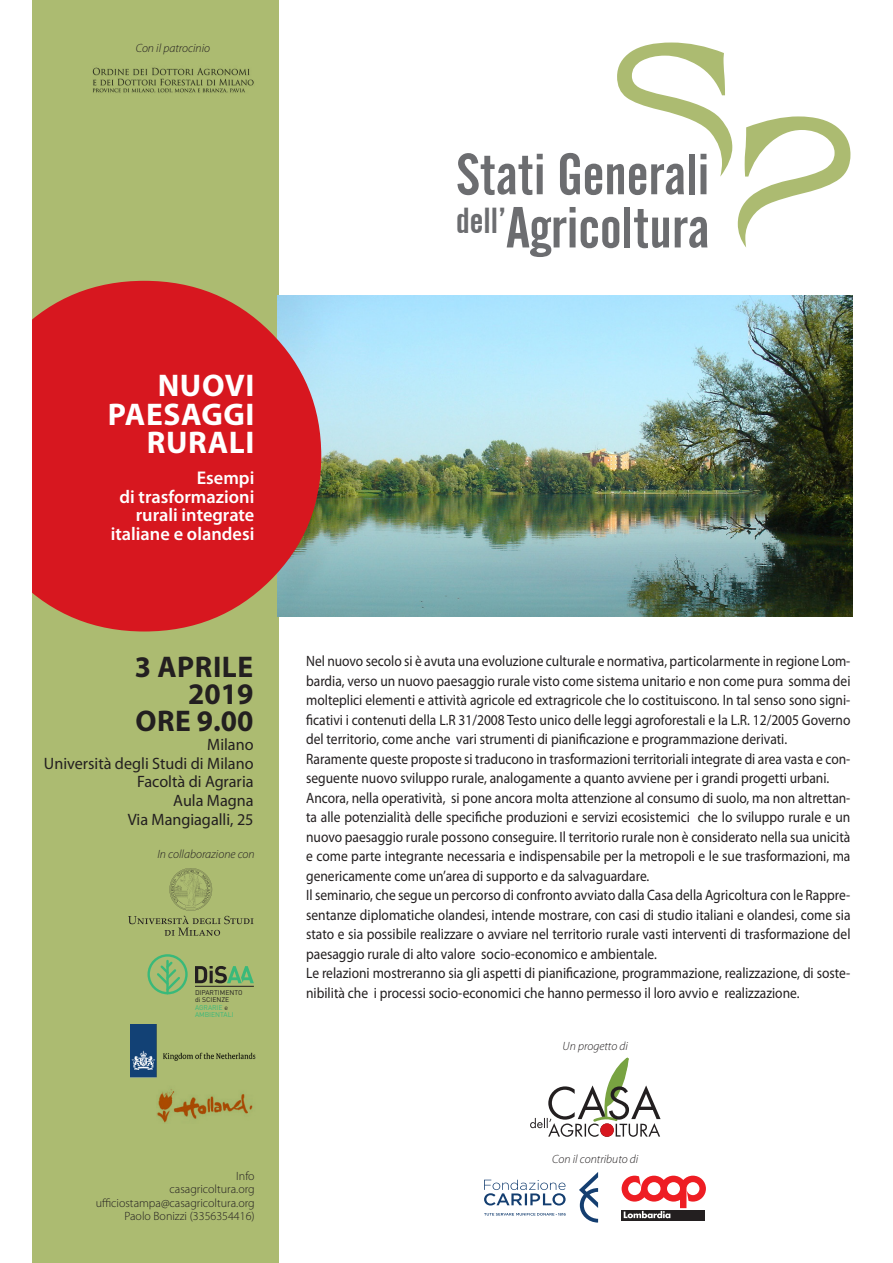
<style>
.page{position:relative;width:893px;height:1263px;background:#fff}
.page>*{position:absolute;margin:0;border:0;box-sizing:border-box;transform-origin:0 0}
.t1{font:57.3px "Alternate Gothic No 2 BT";color:#6c6d70;scale:1.06 1}
.t2{font:700 31.5px/28.5px "Myriad Pro";letter-spacing:.02em;color:#fff;text-align:right}
.t3{font:700 30px "Myriad Pro";letter-spacing:.02em;color:#231f20}
.t4{font:600 18.45px "Myriad Pro";color:#fff}
.t5{font:16.5px "Myriad Pro";color:#231f20}
.t6{font:15px/19.5px "Myriad Pro";color:#231f20;text-align:justify;scale:.9 1}
.t7{font:300 12px "Myriad Pro";color:#231f20}
.t8{font:italic 300 12px "Myriad Pro";color:#231f20}
.t9{font:6.75px "DIN";color:#231f20}
.t10{font:6.75px "DIN";color:#39b97a}
.s1{color:#231f20}
</style>
<div class="page">
<div style="left:32px;top:0;width:247px;height:1263px;background:#acbb71"></div>
<img style="left:321px;top:295px;width:531px;height:322px">
<svg style="left:617px;top:43px;width:115px;height:134px"></svg>
<svg style="left:738px;top:116px;width:112px;height:131px"></svg>
<svg style="left:32px;top:281px;width:289px;height:350px;background:#cf3033"></svg>
<svg style="left:128px;top:868px;width:126px;height:68px"></svg>
<img style="left:130px;top:1024px;width:126px;height:53px">
<img style="left:157px;top:1089px;width:96px;height:34px">
<div style="left:147px;top:954px;width:41px;height:40px;border:2px solid #39b97a;border-radius:50%"></div>
<svg style="left:155px;top:959px;width:27px;height:34px"></svg>
<hr style="left:166px;top:961px;width:3px;height:32px;background:#39b97a">
<hr style="left:195px;top:986px;width:59px;height:1px;background:#231f20">
<svg style="left:195px;top:966px;width:59px;height:17px"></svg>
<svg style="left:530px;top:1057px;width:131px;height:80px"></svg>
<svg style="left:621px;top:1210px;width:84px;height:11px"></svg>
<svg style="left:622px;top:1176px;width:84px;height:42px"></svg>
<svg style="left:484px;top:1172px;width:114px;height:50px"></svg>
<img style="left:92px;top:67px;width:162px;height:26px">
<p class="t8" style="left:136px;top:41px;width:76px">Con il patrocinio</p>
<p class="t2" style="left:108px;top:372px;width:148px">NUOVI<br>PAESAGGI<br>RURALI</p>
<p class="t4" style="left:197px;top:468px;width:59px">Esempi</p>
<p class="t4" style="left:119px;top:486px;width:136px">di trasformazioni</p>
<p class="t4" style="left:136px;top:505px;width:120px">rurali integrate</p>
<p class="t4" style="left:111px;top:523px;width:145px">italiane e olandesi</p>
<p class="t3" style="left:135px;top:650px;width:120px">3 APRILE</p>
<p class="t3" style="left:188px;top:677px;width:67px">2019</p>
<p class="t3" style="left:135px;top:704px;width:120px">ORE 9.00</p>
<p class="t5" style="left:207px;top:735px;width:48px">Milano</p>
<p class="t5" style="left:44px;top:754px;width:211px">Università degli Studi di Milano</p>
<p class="t5" style="left:137px;top:773px;width:118px">Facoltà di Agraria</p>
<p class="t5" style="left:173px;top:791px;width:82px">Aula Magna</p>
<p class="t5" style="left:128px;top:810px;width:127px">Via Mangiagalli, 25</p>
<p class="t8" style="left:157px;top:848px;width:99px">In collaborazione con</p>
<p class="t9" style="left:195px;top:988px;width:49px">DIPARTIMENTO</p>
<p class="t9" style="left:195px;top:996px;width:36px">di SCIENZE</p>
<p class="t10" style="left:195px;top:1003px;width:34px">AGRARIE <span class="s1">e</span></p>
<p class="t10" style="left:195px;top:1010px;width:40px">AMBIENTALI</p>
<p class="t7" style="left:236px;top:1169px;width:20px">Info</p>
<p class="t7" style="left:170px;top:1183px;width:87px">casagricoltura.org</p>
<p class="t7" style="left:96px;top:1196px;width:160px">ufficiostampa@casagricoltura.org</p>
<p class="t7" style="left:125px;top:1210px;width:132px">Paolo Bonizzi (3356354416)</p>
<p class="t1" style="left:456px;top:143px;width:240px">Stati Generali</p>
<p class="t1" style="left:456px;top:196px;width:241px"><sup>dell’</sup>Agricoltura</p>
<p class="t6" style="left:306px;top:652px;width:606px">Nel nuovo secolo si è avuta una evoluzione culturale e normativa, particolarmente in regione Lom&shy;bardia, verso un nuovo paesaggio rurale visto come sistema unitario e non come pura somma dei molteplici elementi e attività agricole ed extragricole che lo costituiscono. In tal senso sono signi&shy;ficativi i contenuti della L.R 31/2008 Testo unico delle leggi agroforestali e la L.R. 12/2005 Governo del territorio, come anche vari strumenti di pianificazione e programmazione derivati.</p>
<p class="t6" style="left:306px;top:749px;width:606px">Raramente queste proposte si traducono in trasformazioni territoriali integrate di area vasta e con&shy;seguente nuovo sviluppo rurale, analogamente a quanto avviene per i grandi progetti urbani.</p>
<p class="t6" style="left:306px;top:788px;width:606px">Ancora, nella operatività, si pone ancora molta attenzione al consumo di suolo, ma non altrettan&shy;ta alle potenzialità delle specifiche produzioni e servizi ecosistemici che lo sviluppo rurale e un nuovo paesaggio rurale possono conseguire. Il territorio rurale non è considerato nella sua unicità e come parte integrante necessaria e indispensabile per la metropoli e le sue trasformazioni, ma genericamente come un’area di supporto e da salvaguardare.</p>
<p class="t6" style="left:306px;top:886px;width:606px">Il seminario, che segue un percorso di confronto avviato dalla Casa della Agricoltura con le Rappre&shy;sentanze diplomatiche olandesi, intende mostrare, con casi di studio italiani e olandesi, come sia stato e sia possibile realizzare o avviare nel territorio rurale vasti interventi di trasformazione del paesaggio rurale di alto valore socio-economico e ambientale.</p>
<p class="t6" style="left:306px;top:964px;width:606px">Le relazioni mostreranno sia gli aspetti di pianificazione, programmazione, realizzazione, di soste&shy;nibilità che i processi socio-economici che hanno permesso il loro avvio e realizzazione.</p>
<p class="t8" style="left:563px;top:1040px;width:67px">Un progetto di</p>
<p class="t8" style="left:552px;top:1152px;width:88px">Con il contributo di</p>
</div>
